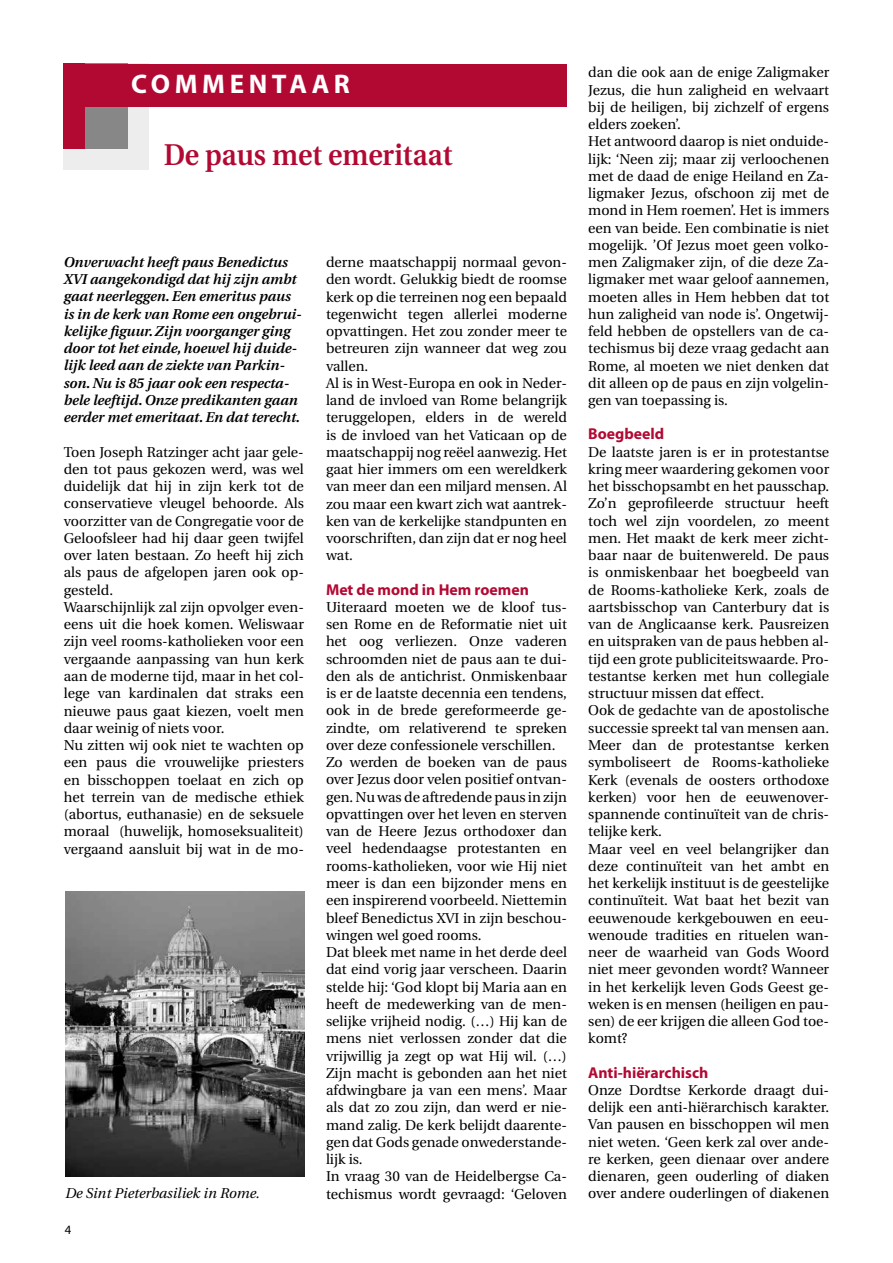
<style>
.page{position:relative;width:893px;height:1263px;background:#fff}
.page>*{position:absolute;margin:0;border:0;box-sizing:border-box;transform-origin:0 0}
.t1{font:600 30px "Utopia";color:#b20933;scale:.92 1}
.t2{font:700 27px "Myriad Pro";color:#fff}
.t3{font:700 15.75px "Myriad Pro";color:#b20933}
.t4{font:14.25px/17.2px "Utopia";color:#000}
.t5{font:italic 600 14.25px/17.2px "Utopia";color:#000}
.t6{font:italic 14.25px "Utopia";color:#000}
.t7{font:12.75px "Myriad Pro";color:#000}
</style>
<div class="page">
<div style="left:64px;top:64px;width:85px;height:106px;background:#ededed"></div>
<div style="left:64px;top:64px;width:64px;height:85px;background:#878787"></div>
<div style="left:64px;top:64px;width:21px;height:85px;background:#b20933"></div>
<div style="left:64px;top:64px;width:503px;height:42px;background:#b20933"></div>
<img style="left:65px;top:891px;width:240px;height:286px">
<h2 class="t2" style="left:131px;top:69px;width:68px">Comme</h2>
<h2 class="t2" style="left:249px;top:69px;width:44px">ntaa</h2>
<h2 class="t2" style="left:334px;top:69px;width:18px">r</h2>
<h1 class="t1" style="left:164px;top:138px;width:316px">De paus met emeritaat</h1>
<p class="t5" style="left:64px;top:253px;width:240px">Onverwacht heeft paus Benedictus XVI aangekondigd dat hij zijn ambt gaat neerleggen. Een emeritus paus is in de kerk van Rome een ongebrui&shy;kelijke figuur. Zijn voorganger ging door tot het einde, hoewel hij duide&shy;lijk leed aan de ziekte van Parkin&shy;son. Nu is 85 jaar ook een respecta&shy;bele leeftijd. Onze predikanten gaan eerder met emeritaat. En dat terecht.</p>
<p class="t4" style="left:64px;top:443px;width:242px">Toen Joseph Ratzinger acht jaar gele&shy;den tot paus gekozen werd, was wel duidelijk dat hij in zijn kerk tot de conservatieve vleugel behoorde. Als voorzitter van de Congregatie voor de Geloofsleer had hij daar geen twijfel over laten bestaan. Zo heeft hij zich als paus de afgelopen jaren ook op&shy;gesteld.<br>Waarschijnlijk zal zijn opvolger even&shy;eens uit die hoek komen. Weliswaar zijn veel rooms-katholieken voor een vergaande aanpassing van hun kerk aan de moderne tijd, maar in het col&shy;lege van kardinalen dat straks een nieuwe paus gaat kiezen, voelt men daar weinig of niets voor.<br>Nu zitten wij ook niet te wachten op een paus die vrouwelijke priesters en bisschoppen toelaat en zich op het terrein van de medische ethiek (abortus, euthanasie) en de seksuele moraal (huwelijk, homoseksualiteit) vergaand aansluit bij wat in de mo-</p>
<p class="t6" style="left:65px;top:1186px;width:196px">De Sint Pieterbasiliek in Rome.</p>
<p class="t7" style="left:65px;top:1222px;width:8px">4</p>
<p class="t4" style="left:326px;top:254px;width:242px">derne maatschappij normaal gevon&shy;den wordt. Gelukkig biedt de roomse kerk op die terreinen nog een bepaald tegenwicht tegen allerlei moderne opvattingen. Het zou zonder meer te betreuren zijn wanneer dat weg zou vallen.<br>Al is in West-Europa en ook in Neder&shy;land de invloed van Rome belangrijk teruggelopen, elders in de wereld is de invloed van het Vaticaan op de maatschappij nog reëel aanwezig. Het gaat hier immers om een wereldkerk van meer dan een miljard mensen. Al zou maar een kwart zich wat aantrek&shy;ken van de kerkelijke standpunten en voorschriften, dan zijn dat er nog heel wat.</p>
<p class="t3" style="left:326px;top:580px;width:204px">Met de mond in Hem roemen</p>
<p class="t4" style="left:326px;top:599px;width:242px">Uiteraard moeten we de kloof tus&shy;sen Rome en de Reformatie niet uit het oog verliezen. Onze vaderen schroomden niet de paus aan te dui&shy;den als de antichrist. Onmiskenbaar is er de laatste decennia een tendens, ook in de brede gereformeerde ge&shy;zindte, om relativerend te spreken over deze confessionele verschillen.<br>Zo werden de boeken van de paus over Jezus door velen positief ontvan&shy;gen. Nu was de aftredende paus in zijn opvattingen over het leven en sterven van de Heere Jezus orthodoxer dan veel hedendaagse protestanten en rooms-katholieken, voor wie Hij niet meer is dan een bijzonder mens en een inspirerend voorbeeld. Niettemin bleef Benedictus XVI in zijn beschou&shy;wingen wel goed rooms.<br>Dat bleek met name in het derde deel dat eind vorig jaar verscheen. Daarin stelde hij: ‘God klopt bij Maria aan en heeft de medewerking van de men&shy;selijke vrijheid nodig. (…) Hij kan de mens niet verlossen zonder dat die vrijwillig ja zegt op wat Hij wil. (…)<br>Zijn macht is gebonden aan het niet afdwingbare ja van een mens’. Maar als dat zo zou zijn, dan werd er nie&shy;mand zalig. De kerk belijdt daarente&shy;gen dat Gods genade onwederstande&shy;lijk is.<br>In vraag 30 van de Heidelbergse Ca&shy;techismus wordt gevraagd: ‘Geloven</p>
<p class="t4" style="left:588px;top:64px;width:242px">dan die ook aan de enige Zaligmaker Jezus, die hun zaligheid en welvaart bij de heiligen, bij zichzelf of ergens elders zoeken’.<br>Het antwoord daarop is niet onduide&shy;lijk: ‘Neen zij; maar zij verloochenen met de daad de enige Heiland en Za&shy;ligmaker Jezus, ofschoon zij met de mond in Hem roemen’. Het is immers een van beide. Een combinatie is niet mogelijk. ’Of Jezus moet geen volko&shy;men Zaligmaker zijn, of die deze Za&shy;ligmaker met waar geloof aannemen, moeten alles in Hem hebben dat tot hun zaligheid van node is’. Ongetwij&shy;feld hebben de opstellers van de ca&shy;techismus bij deze vraag gedacht aan Rome, al moeten we niet denken dat dit alleen op de paus en zijn volgelin&shy;gen van toepassing is.</p>
<p class="t3" style="left:588px;top:425px;width:77px">Boegbeeld</p>
<p class="t4" style="left:588px;top:443px;width:242px">De laatste jaren is er in protestantse kring meer waardering gekomen voor het bisschopsambt en het pausschap.<br>Zo’n geprofileerde structuur heeft toch wel zijn voordelen, zo meent men. Het maakt de kerk meer zicht&shy;baar naar de buitenwereld. De paus is onmiskenbaar het boegbeeld van de Rooms-katholieke Kerk, zoals de aartsbisschop van Canterbury dat is van de Anglicaanse kerk. Pausreizen en uitspraken van de paus hebben al&shy;tijd een grote publiciteitswaarde. Pro&shy;testantse kerken met hun collegiale structuur missen dat effect.<br>Ook de gedachte van de apostolische successie spreekt tal van mensen aan.<br>Meer dan de protestantse kerken symboliseert de Rooms-katholieke Kerk (evenals de oosters orthodoxe kerken) voor hen de eeuwenover&shy;spannende continuïteit van de chris&shy;telijke kerk.<br>Maar veel en veel belangrijker dan deze continuïteit van het ambt en het kerkelijk instituut is de geestelijke continuïteit. Wat baat het bezit van eeuwenoude kerkgebouwen en eeu&shy;wenoude tradities en rituelen wan&shy;neer de waarheid van Gods Woord niet meer gevonden wordt? Wanneer in het kerkelijk leven Gods Geest ge&shy;weken is en mensen (heiligen en pau&shy;sen) de eer krijgen die alleen God toe&shy;komt?</p>
<p class="t3" style="left:588px;top:1063px;width:122px">Anti-hiërarchisch</p>
<p class="t4" style="left:588px;top:1082px;width:242px;text-align:justify">Onze Dordtse Kerkorde draagt dui&shy;delijk een anti-hiërarchisch karakter.<br>Van pausen en bisschoppen wil men niet weten. ‘Geen kerk zal over ande&shy;re kerken, geen dienaar over andere dienaren, geen ouderling of diaken over andere ouderlingen of diakenen</p>
</div>
